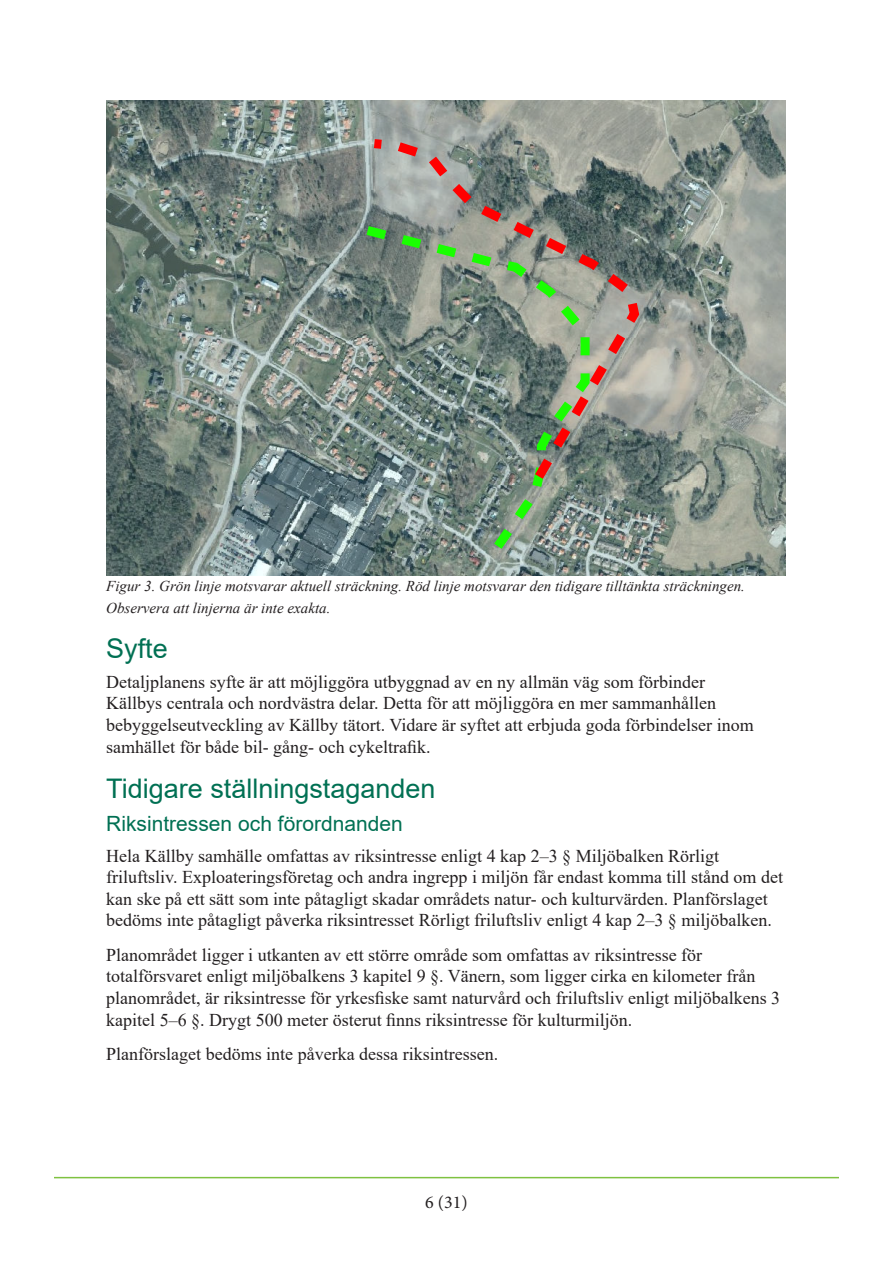
<style>
.page{position:relative;width:893px;height:1263px;background:#fff}
.page>*{position:absolute;margin:0;border:0;box-sizing:border-box;transform-origin:0 0}
.Rubrik_2{font:27px "Arial";color:#007053}
.Rubrik_3{font:21px "Arial";color:#007053}
.Brödtext{font:18px/21.6px "Times New Roman";color:#231f20}
.t1{font:18px "Minion Pro";color:#231f20}
.Brödtext-2{font:italic 15px/21.6px "Times New Roman";color:#231f20}
</style>
<div class="page">
<hr style="left:54px;top:1177px;width:785px;height:1px;background:#7fc241">
<svg style="left:106px;top:101px;width:680px;height:474px;background:#7f8c86"></svg>
<svg style="left:357px;top:219px;width:237px;height:348px;background:#7a8d85"></svg>
<svg style="left:364px;top:134px;width:280px;height:355px;background:#818b80"></svg>
<p class="Brödtext-2" style="left:106px;top:575px;width:640px">Figur 3. Grön linje motsvarar aktuell sträckning. Röd linje motsvarar den tidigare tilltänkta sträckningen.<br>Observera att linjerna är inte exakta.</p>
<p class="Rubrik_2" style="left:106px;top:630px;width:63px">Syfte</p>
<p class="Brödtext" style="left:106px;top:670px;width:649px">Detaljplanens syfte är att möjliggöra utbyggnad av en ny allmän väg som förbinder Källbys centrala och nordvästra delar. Detta för att möjliggöra en mer sammanhållen bebyggelseutveckling av Källby tätort. Vidare är syftet att erbjuda goda förbindelser inom samhället för både bil- gång- och cykeltrafik.</p>
<p class="Rubrik_2" style="left:106px;top:770px;width:331px">Tidigare ställningstaganden</p>
<p class="Rubrik_3" style="left:106px;top:810px;width:298px">Riksintressen och förordnanden</p>
<p class="Brödtext" style="left:106px;top:844px;width:678px">Hela Källby samhälle omfattas av riksintresse enligt 4 kap 2–3 § Miljöbalken Rörligt friluftsliv. Exploateringsföretag och andra ingrepp i miljön får endast komma till stånd om det kan ske på ett sätt som inte påtagligt skadar områdets natur- och kulturvärden. Planförslaget bedöms inte påtagligt påverka riksintresset Rörligt friluftsliv enligt 4 kap 2–3 § miljöbalken.</p>
<p class="Brödtext" style="left:106px;top:943px;width:675px">Planområdet ligger i utkanten av ett större område som omfattas av riksintresse för totalförsvaret enligt miljöbalkens 3 kapitel 9 §. Vänern, som ligger cirka en kilometer från planområdet, är riksintresse för yrkesfiske samt naturvård och friluftsliv enligt miljöbalkens 3 kapitel 5–6 §. Drygt 500 meter österut finns riksintresse för kulturmiljön.</p>
<p class="Brödtext" style="left:106px;top:1042px;width:393px">Planförslaget bedöms inte påverka dessa riksintressen.</p>
<p class="t1" style="left:425px;top:1190px;width:44px">6 (31)</p>
</div>
